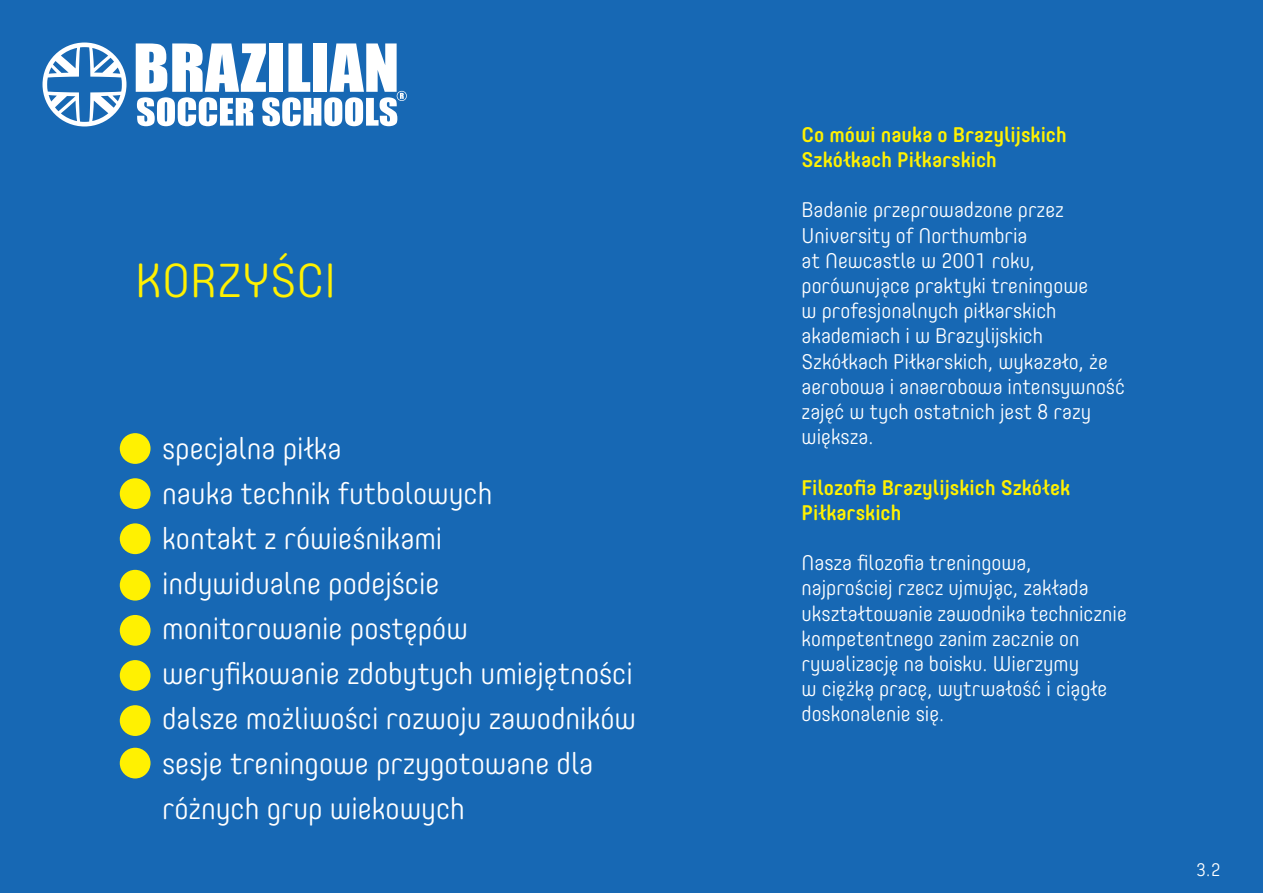
<style>
.page{position:relative;width:1263px;height:893px;background:#1768b4}
.page>*{position:absolute;margin:0;border:0;box-sizing:border-box;transform-origin:0 0}
.t1{font:300 47.25px "Core Mellow 35";color:#fff101}
.t2{font:300 30px/45px "Core Mellow 35";color:#fff}
.t3{font:300 21px/25.2px "Core Mellow 35";color:#fff}
.t4{font:500 21px/25.2px "Core Mellow 55";color:#fff101}
.t5{font:300 18px "Core Mellow 35";color:#fff}
</style>
<div class="page">
<svg style="left:43px;top:43px;width:83px;height:83px"></svg>
<svg style="left:136px;top:43px;width:271px;height:83px"></svg>
<div style="left:120px;top:433px;width:31px;height:31px;background:#fff101;border-radius:50%"></div>
<div style="left:120px;top:478px;width:31px;height:31px;background:#fff101;border-radius:50%"></div>
<div style="left:120px;top:523px;width:31px;height:31px;background:#fff101;border-radius:50%"></div>
<div style="left:120px;top:570px;width:31px;height:31px;background:#fff101;border-radius:50%"></div>
<div style="left:120px;top:615px;width:31px;height:31px;background:#fff101;border-radius:50%"></div>
<div style="left:120px;top:660px;width:31px;height:31px;background:#fff101;border-radius:50%"></div>
<div style="left:120px;top:705px;width:31px;height:31px;background:#fff101;border-radius:50%"></div>
<div style="left:120px;top:748px;width:31px;height:30px;background:#fff101;border-radius:50%"></div>
<h1 class="t1" style="left:135px;top:245px;width:203px">KORZYŚCI</h1>
<h2 class="t2" style="left:135px;top:424px;width:208px">• specjalna piłka</h2>
<h2 class="t2" style="left:135px;top:469px;width:359px">• nauka technik futbolowych</h2>
<h2 class="t2" style="left:135px;top:514px;width:309px">• kontakt z rówieśnikami</h2>
<h2 class="t2" style="left:135px;top:559px;width:306px">• indywidualne podejście</h2>
<h2 class="t2" style="left:135px;top:604px;width:334px">• monitorowanie postępów</h2>
<h2 class="t2" style="left:135px;top:649px;width:499px">• weryfikowanie zdobytych umiejętności</h2>
<h2 class="t2" style="left:135px;top:694px;width:502px">• dalsze możliwości rozwoju zawodników</h2>
<h2 class="t2" style="left:162px;top:739px;width:433px;text-indent:-27px">• sesje treningowe przygotowane dla różnych grup wiekowych</h2>
<p class="t4" style="left:801px;top:121px;width:267px">Co mówi nauka o Brazylijskich<br>Szkółkach Piłkarskich</p>
<p class="t3" style="left:801px;top:196px;width:325px">Badanie przeprowadzone przez<br>University of Northumbria<br>at Newcastle w 2001 roku, porównujące praktyki treningowe<br>w profesjonalnych piłkarskich akademiach i w Brazylijskich<br>Szkółkach Piłkarskich, wykazało, że aerobowa i anaerobowa intensywność zajęć w tych ostatnich jest 8 razy większa.</p>
<p class="t4" style="left:801px;top:474px;width:270px">Filozofia Brazylijskich Szkółek<br>Piłkarskich</p>
<p class="t3" style="left:801px;top:549px;width:327px">Nasza filozofia treningowa, najprościej rzecz ujmując, zakłada ukształtowanie zawodnika technicznie kompetentnego zanim zacznie on rywalizację na boisku. Wierzymy<br>w ciężką pracę, wytrwałość i ciągłe doskonalenie się.</p>
<p class="t5" style="left:1196px;top:856px;width:26px">3.2</p>
</div>
